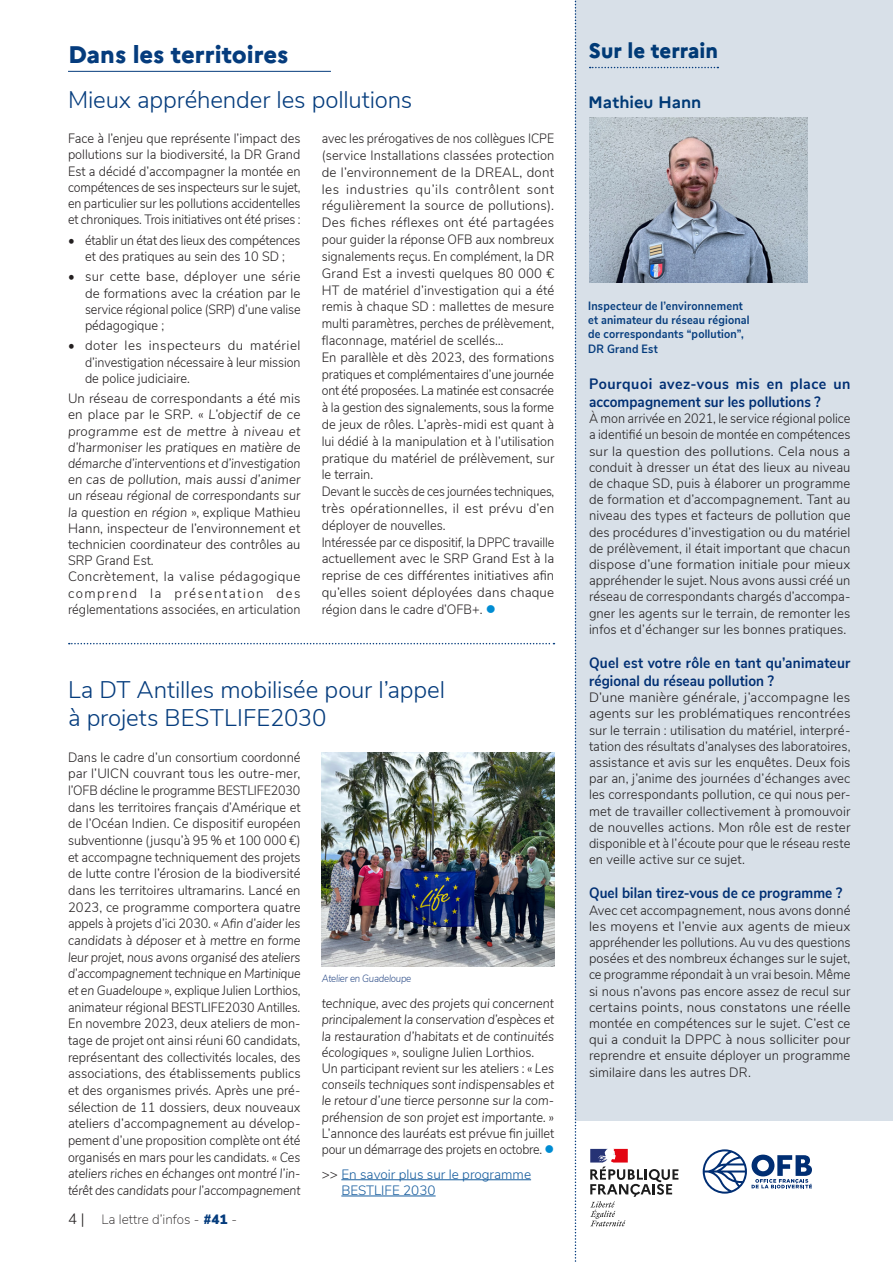
<style>
.page{position:relative;width:893px;height:1263px;background:#fff}
.page>*{position:absolute;margin:0;border:0;box-sizing:border-box;transform-origin:0 0}
.TITRE3{font:300 24px/28.8px "Nunito Sans";letter-spacing:-.005em;color:#053c7d}
.TITRE2_rubrique_fer_à_gauche{font:800 24px "Marianne";color:#053c7d}
.RUBRIQUE_BREVES{font:800 21px "Marianne";color:#003a76}
.ALADECOUVERTE_FONCTION{font:700 16.5px "Marianne";color:#003a76}
.PARAGRAPHE{font:700 15px/18px "Nunito Sans";letter-spacing:.01em;color:#002f73;scale:.94 1}
.PARAGRAPHE-2{font:700 15px/18px "Nunito Sans";letter-spacing:.01em;color:#002f73;scale:.91 1}
.PARAGRAPHE-3{font:700 15px "Nunito Sans";letter-spacing:.01em;color:#002f73;scale:.9 1}
.PARAGRAPHE-4{font:300 13.5px/16.6px "Nunito Sans";color:#231f20;text-align:justify;scale:.94 1}
.PARAGRAPHE-5{font:300 13.5px/16.8px "Nunito Sans";color:#231f20;text-align:justify;scale:.91 1}
.PARAGRAPHE-6{font:300 13.5px/16.2px "Nunito Sans";color:#231f20;text-align:justify}
.PARAGRAPHE-7{font:300 13.5px/16.2px "Nunito Sans";color:#231f20;text-align:justify;scale:.95 1}
.PARAGRAPHE-8{font:italic 300 13.5px/16.2px "Nunito Sans";color:#231f20;text-align:justify}
.PARAGRAPHE-9{font:300 13.5px/16.8px "Nunito Sans";color:#231f20;text-align:justify;scale:.96 1}
.PARAGRAPHE-10{font:300 13.5px/16.8px "Nunito Sans";color:#231f20;text-align:justify;scale:.92 1}
.PARAGRAPHE-11{font:italic 300 13.5px/16.2px "Nunito Sans";color:#231f20;text-align:justify;scale:.94 1}
.PARAGRAPHE-12{font:italic 300 13.5px/16.2px "Nunito Sans";color:#231f20;text-align:justify;scale:.93 1}
.PARAGRAPHE-13{font:300 13.5px/16.2px "Nunito Sans";color:#231f20;scale:.93 1}
.t1{font:300 13.5px/16.2px "Nunito Sans";color:#175d9e}
.t2{font:200 13.5px "Nunito Sans";color:#231f20}
.ALADECOUVERTE_FONCTION-2{font:700 12px/14.4px "Nunito Sans";letter-spacing:.015em;color:#053c7d;scale:.9 1}
.LEGENDE{font:italic 300 10.5px "Nunito Sans";letter-spacing:-.025em;color:#37558e;scale:.92 1}
.s1{font-style:normal}
.s2{color:#008cd2}
.s3{font-style:italic}
.s4{color:#231f20}
.s5{font-weight:300;font-size:15px}
.s6{font-weight:900;color:#053c7d}
</style>
<div class="page">
<div style="left:575px;top:0;width:318px;height:1121px;background:#d8e0e8"></div>
<svg style="left:575px;top:0;width:1px;height:1262px"></svg>
<svg style="left:590px;top:67px;width:128px;height:1px"></svg>
<svg style="left:703px;top:1149px;width:109px;height:44px"></svg>
<svg style="left:590px;top:1149px;width:88px;height:77px"></svg>
<hr style="left:68px;top:71px;width:263px;height:1px;background:#053c7d">
<svg style="left:69px;top:643px;width:485px;height:1px"></svg>
<img style="left:590px;top:118px;width:218px;height:165px">
<img style="left:322px;top:752px;width:232px;height:215px">
<hr style="left:341px;top:1179px;width:190px;height:1px;background:#175d9e">
<hr style="left:341px;top:1195px;width:95px;height:1px;background:#175d9e">
<p class="TITRE2_rubrique_fer_à_gauche" style="left:68px;top:39px;width:222px">Dans les territoires</p>
<p class="TITRE3" style="left:68px;top:84px;width:346px">Mieux appréhender les pollutions</p>
<p class="PARAGRAPHE-4" style="left:68px;top:130px;width:249px;line-height:16.2px">Face à l’enjeu que représente l’impact des pollutions sur la biodiversité, la DR Grand Est a décidé d’accompagner la montée en compétences de ses inspecteurs sur le sujet, en particulier sur les pollutions accidentelles et chroniques. Trois initiatives ont été prises :</p>
<p class="PARAGRAPHE-4" style="left:68px;top:231px;width:249px;line-height:16.2px;text-align:center">• établir un état des lieux des compétences et des pratiques au sein des 10 SD ;</p>
<p class="PARAGRAPHE-4" style="left:85px;top:268px;width:231px;line-height:16.2px;text-indent:-17px">• sur cette base, déployer une série de formations avec la création par le service régional police (SRP) d’une valise pédagogique ;</p>
<p class="PARAGRAPHE-4" style="left:85px;top:337px;width:231px;line-height:16.2px;text-indent:-17px">• doter les inspecteurs du matériel d’investigation nécessaire à leur mission de police judiciaire.</p>
<p class="PARAGRAPHE-8" style="left:68px;top:390px;width:234px"><span class="s1">Un réseau de correspondants a été mis en place par le SRP. «</span> L’objectif de ce programme est de mettre à niveau et d’harmoniser les pratiques en matière de démarche d’interventions et d’investigation en cas de pollution, mais aussi d’animer un réseau régional de correspondants sur la question en région <span class="s1">», explique Mathieu Hann, inspecteur de l’environnement et technicien coordinateur des contrôles au SRP Grand Est.</span></p>
<p class="PARAGRAPHE-6" style="left:68px;top:568px;width:234px">Concrètement, la valise pédagogique comprend la présentation des réglementations associées, en articulation</p>
<p class="PARAGRAPHE-5" style="left:322px;top:129px;width:257px">avec les prérogatives de nos collègues ICPE (service Installations classées protection de l’environnement de la DREAL, dont les industries qu’ils contrôlent sont régulièrement la source de pollutions).<br>Des fiches réflexes ont été partagées pour guider la réponse OFB aux nombreux signalements reçus. En complément, la DR Grand Est a investi quelques 80 000 € HT de matériel d’investigation qui a été remis à chaque SD : mallettes de mesure multi paramètres, perches de prélèvement, flaconnage, matériel de scellés…</p>
<p class="PARAGRAPHE-9" style="left:322px;top:348px;width:244px">En parallèle et dès 2023, des formations pratiques et complémentaires d’une journée ont été proposées. La matinée est consacrée à la gestion des signalements, sous la forme de jeux de rôles. L’après-midi est quant à lui dédié à la manipulation et à l’utilisation pratique du matériel de prélèvement, sur le terrain.</p>
<p class="PARAGRAPHE-5" style="left:322px;top:482px;width:257px">Devant le succès de ces journées techniques, très opérationnelles, il est prévu d’en déployer de nouvelles.</p>
<p class="PARAGRAPHE-10" style="left:322px;top:533px;width:254px">Intéressée par ce dispositif, la DPPC travaille actuellement avec le SRP Grand Est à la reprise de ces différentes initiatives afin qu’elles soient déployées dans chaque région dans le cadre d’OFB+. <span class="s2">●</span></p>
<p class="TITRE3" style="left:68px;top:673px;width:379px">La DT Antilles mobilisée pour l’appel à projets BESTLIFE2030</p>
<p class="PARAGRAPHE-4" style="left:68px;top:748px;width:249px">Dans le cadre d’un consortium coordonné par l’UICN couvrant tous les outre-mer, l’OFB décline le programme BESTLIFE2030 dans les territoires français d’Amérique et de l’Océan Indien. Ce dispositif européen subventionne (jusqu’à 95 % et 100 000 €) et accompagne techniquement des projets de lutte contre l’érosion de la biodiversité dans les territoires ultramarins. Lancé en 2023, ce programme comportera quatre appels à projets d’ici 2030. « <span class="s3">Afin d’aider les candidats à déposer et à mettre en forme leur projet, nous avons organisé des ateliers d’accompagnement technique en Martinique et en Guadeloupe</span> », explique Julien Lorthios, animateur régional BESTLIFE2030 Antilles.</p>
<p class="PARAGRAPHE-4" style="left:68px;top:1014px;width:249px">En novembre 2023, deux ateliers de mon&shy;tage de projet ont ainsi réuni 60 candidats, représentant des collectivités locales, des associations, des établissements publics et des organismes privés. Après une pré&shy;sélection de 11 dossiers, deux nouveaux ateliers d’accompagnement au dévelop&shy;pement d’une proposition complète ont été organisés en mars pour les candidats. « <span class="s3">Ces ateliers riches en échanges ont montré l’in&shy;térêt des candidats pour l’accompagnement</span></p>
<p class="LEGENDE" style="left:322px;top:970px;width:99px">Atelier en Guadeloupe</p>
<p class="PARAGRAPHE-11" style="left:322px;top:995px;width:249px">technique, avec des projets qui concernent principalement la conservation d’espèces et la restauration d’habitats et de continuités écologiques <span class="s1">», souligne Julien Lorthios.</span></p>
<p class="PARAGRAPHE-12" style="left:322px;top:1059px;width:251px"><span class="s1">Un participant revient sur les ateliers : «</span> Les conseils techniques sont indispensables et le retour d’une tierce personne sur la com&shy;préhension de son projet est importante. <span class="s1">»</span></p>
<p class="PARAGRAPHE-13" style="left:322px;top:1124px;width:252px">L’annonce des lauréats est prévue fin juillet pour un démarrage des projets en octobre. <span class="s2">●</span></p>
<p class="t1" style="left:341px;top:1165px;width:191px;text-indent:-20px"><span class="s4">&gt;&gt;</span> En savoir plus sur le programme<br>BESTLIFE 2030</p>
<p class="t2" style="left:68px;top:1209px;width:171px"><span class="s5">4 |</span> La lettre d’infos - <span class="s6">#41</span> -</p>
<p class="RUBRIQUE_BREVES" style="left:589px;top:38px;width:131px">Sur le terrain</p>
<p class="ALADECOUVERTE_FONCTION" style="left:588px;top:92px;width:115px">Mathieu Hann</p>
<p class="ALADECOUVERTE_FONCTION-2" style="left:588px;top:298px;width:181px">Inspecteur de l’environnement et animateur du réseau régional de correspondants “pollution”,<br>DR Grand Est</p>
<p class="PARAGRAPHE" style="left:589px;top:374px;width:280px">Pourquoi avez-vous mis en place un accompagnement sur les pollutions ?</p>
<p class="PARAGRAPHE-4" style="left:589px;top:409px;width:280px;line-height:16.2px">À mon arrivée en 2021, le service régional police a identifié un besoin de montée en compétences sur la question des pollutions. Cela nous a conduit à dresser un état des lieux au niveau de chaque SD, puis à élaborer un programme de formation et d’accompagnement. Tant au niveau des types et facteurs de pollution que des procédures d’investigation ou du matériel de prélèvement, il était important que chacun dispose d’une formation initiale pour mieux appréhender le sujet. Nous avons aussi créé un réseau de correspondants chargés d’accompa&shy;gner les agents sur le terrain, de remonter les infos et d’échanger sur les bonnes pratiques.</p>
<p class="PARAGRAPHE-2" style="left:589px;top:653px;width:289px">Quel est votre rôle en tant qu’animateur régional du réseau pollution ?</p>
<p class="PARAGRAPHE-6" style="left:589px;top:688px;width:263px">D’une manière générale, j’accompagne les agents sur les problématiques rencontrées sur le terrain : utilisation du matériel, interpré&shy;tation des résultats d’analyses des laboratoires, assistance et avis sur les enquêtes. Deux fois par an, j’anime des journées d’échanges avec les correspondants pollution, ce qui nous per&shy;met de travailler collectivement à promouvoir de nouvelles actions. Mon rôle est de rester disponible et à l’écoute pour que le réseau reste en veille active sur ce sujet.</p>
<p class="PARAGRAPHE-3" style="left:589px;top:882px;width:283px">Quel bilan tirez-vous de ce programme ?</p>
<p class="PARAGRAPHE-7" style="left:589px;top:901px;width:277px">Avec cet accompagnement, nous avons donné les moyens et l’envie aux agents de mieux appréhender les pollutions. Au vu des questions posées et des nombreux échanges sur le sujet, ce programme répondait à un vrai besoin. Même si nous n’avons pas encore assez de recul sur certains points, nous constatons une réelle montée en compétences sur le sujet. C’est ce qui a conduit la DPPC à nous solliciter pour reprendre et ensuite déployer un programme similaire dans les autres DR.</p>
</div>
